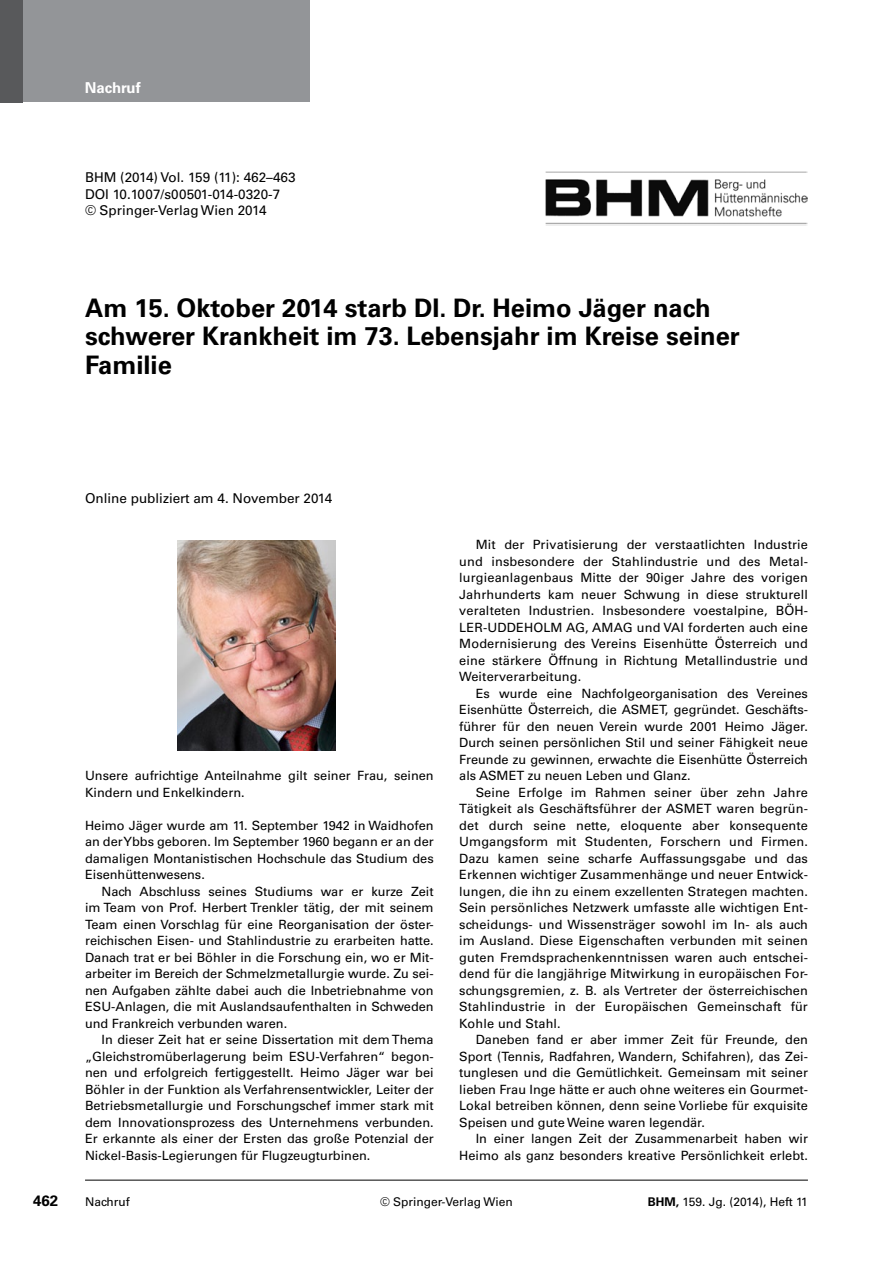
<style>
.page{position:relative;width:893px;height:1263px;background:#fff}
.page>*{position:absolute;margin:0;border:0;box-sizing:border-box;transform-origin:0 0}
.t1{font:700 25.5px/28.5px "Univers LT Std";color:#000}
.t2{font:700 15px "Univers LT Std";color:#fff}
.t3{font:700 15px "Univers LT Std";color:#000}
.t4{font:13.5px/16.5px "Univers LT Std";color:#000}
.t5{font:12.75px/16.5px "Univers LT Std";color:#000;text-align:justify}
.t6{font:12px "Univers LT Std";color:#000}
.s1{font-weight:700}
</style>
<div class="page">
<div style="left:0;top:0;width:310px;height:102px;background:#939598"></div>
<div style="left:0;top:0;width:22px;height:102px;background:#58595b"></div>
<hr style="left:85px;top:1180px;width:723px;height:1px;background:#000">
<img style="left:545px;top:171px;width:263px;height:53px">
<img style="left:178px;top:540px;width:157px;height:210px">
<p class="t2" style="left:85px;top:79px;width:57px">Nachruf</p>
<p class="t4" style="left:85px;top:169px;width:212px">BHM (2014) Vol. 159 (11): 462–463<br>DOI 10.1007/s00501-014-0320-7<br>© Springer-Verlag Wien 2014</p>
<h1 class="t1" style="left:85px;top:294px;width:656px">Am 15. Oktober 2014 starb DI. Dr. Heimo Jäger nach schwerer Krankheit im 73. Lebensjahr im Kreise seiner<br>Familie</h1>
<p class="t4" style="left:85px;top:490px;width:249px">Online publiziert am 4. November 2014</p>
<p class="t5" style="left:85px;top:767px;width:350px">Unsere aufrichtige Anteilnahme gilt seiner Frau, seinen<br>Kindern und Enkelkindern.</p>
<p class="t5" style="left:85px;top:817px;width:350px">Heimo Jäger wurde am 11. September 1942 in Waidhofen an der Ybbs geboren. Im September 1960 begann er an der damaligen Montanistischen Hochschule das Studium des Eisenhüttenwesens.</p>
<p class="t5" style="left:85px;top:883px;width:350px;text-indent:16px">Nach Abschluss seines Studiums war er kurze Zeit im Team von Prof. Herbert Trenkler tätig, der mit seinem Team einen Vorschlag für eine Reorganisation der öster&shy;reichischen Eisen- und Stahlindustrie zu erarbeiten hatte.<br>Danach trat er bei Böhler in die Forschung ein, wo er Mit&shy;arbeiter im Bereich der Schmelzmetallurgie wurde. Zu sei&shy;nen Aufgaben zählte dabei auch die Inbetriebnahme von ESU-Anlagen, die mit Auslandsaufenthalten in Schweden und Frankreich verbunden waren.</p>
<p class="t5" style="left:85px;top:1031px;width:350px;text-indent:16px">In dieser Zeit hat er seine Dissertation mit dem Thema „Gleichstromüberlagerung beim ESU-Verfahren“ begon&shy;nen und erfolgreich fertiggestellt. Heimo Jäger war bei Böhler in der Funktion als Verfahrensentwickler, Leiter der Betriebsmetallurgie und Forschungschef immer stark mit dem Innovationsprozess des Unternehmens verbunden.<br>Er erkannte als einer der Ersten das große Potenzial der Nickel-Basis-Legierungen für Flugzeugturbinen.</p>
<p class="t5" style="left:459px;top:537px;width:350px;text-indent:16px">Mit der Privatisierung der verstaatlichten Industrie und insbesondere der Stahlindustrie und des Metal&shy;lurgieanlagenbaus Mitte der 90iger Jahre des vorigen Jahrhunderts kam neuer Schwung in diese strukturell veralteten Industrien. Insbesondere voestalpine, BÖH-LER-UDDEHOLM AG, AMAG und VAI forderten auch eine Modernisierung des Vereins Eisenhütte Österreich und eine stärkere Öffnung in Richtung Metallindustrie und Weiterverarbeitung.</p>
<p class="t5" style="left:459px;top:685px;width:350px;text-indent:16px">Es wurde eine Nachfolgeorganisation des Vereines Eisenhütte Österreich, die ASMET, gegründet. Geschäfts&shy;führer für den neuen Verein wurde 2001 Heimo Jäger.<br>Durch seinen persönlichen Stil und seiner Fähigkeit neue Freunde zu gewinnen, erwachte die Eisenhütte Österreich als ASMET zu neuen Leben und Glanz.</p>
<p class="t5" style="left:459px;top:784px;width:350px;text-indent:16px">Seine Erfolge im Rahmen seiner über zehn Jahre Tätigkeit als Geschäftsführer der ASMET waren begrün&shy;det durch seine nette, eloquente aber konsequente Umgangsform mit Studenten, Forschern und Firmen.<br>Dazu kamen seine scharfe Auffassungsgabe und das Erkennen wichtiger Zusammenhänge und neuer Entwick&shy;lungen, die ihn zu einem exzellenten Strategen machten.<br>Sein persönliches Netzwerk umfasste alle wichtigen Ent&shy;scheidungs- und Wissensträger sowohl im In- als auch im Ausland. Diese Eigenschaften verbunden mit seinen guten Fremdsprachenkenntnissen waren auch entschei&shy;dend für die langjährige Mitwirkung in europäischen For&shy;schungsgremien, z. B. als Vertreter der österreichischen Stahlindustrie in der Europäischen Gemeinschaft für Kohle und Stahl.</p>
<p class="t5" style="left:459px;top:1031px;width:350px;text-indent:16px">Daneben fand er aber immer Zeit für Freunde, den Sport (Tennis, Radfahren, Wandern, Schifahren), das Zei&shy;tunglesen und die Gemütlichkeit. Gemeinsam mit seiner lieben Frau Inge hätte er auch ohne weiteres ein Gourmet-Lokal betreiben können, denn seine Vorliebe für exquisite Speisen und gute Weine waren legendär.</p>
<p class="t5" style="left:459px;top:1130px;width:350px;text-align:right">In einer langen Zeit der Zusammenarbeit haben wir<br>Heimo als ganz besonders kreative Persönlichkeit erlebt.</p>
<p class="t3" style="left:33px;top:1192px;width:27px">462</p>
<p class="t6" style="left:85px;top:1195px;width:46px">Nachruf</p>
<p class="t6" style="left:380px;top:1195px;width:134px">© Springer-Verlag Wien</p>
<p class="t6" style="left:648px;top:1195px;width:162px"><span class="s1">BHM,</span> 159. Jg. (2014), Heft 11</p>
</div>
